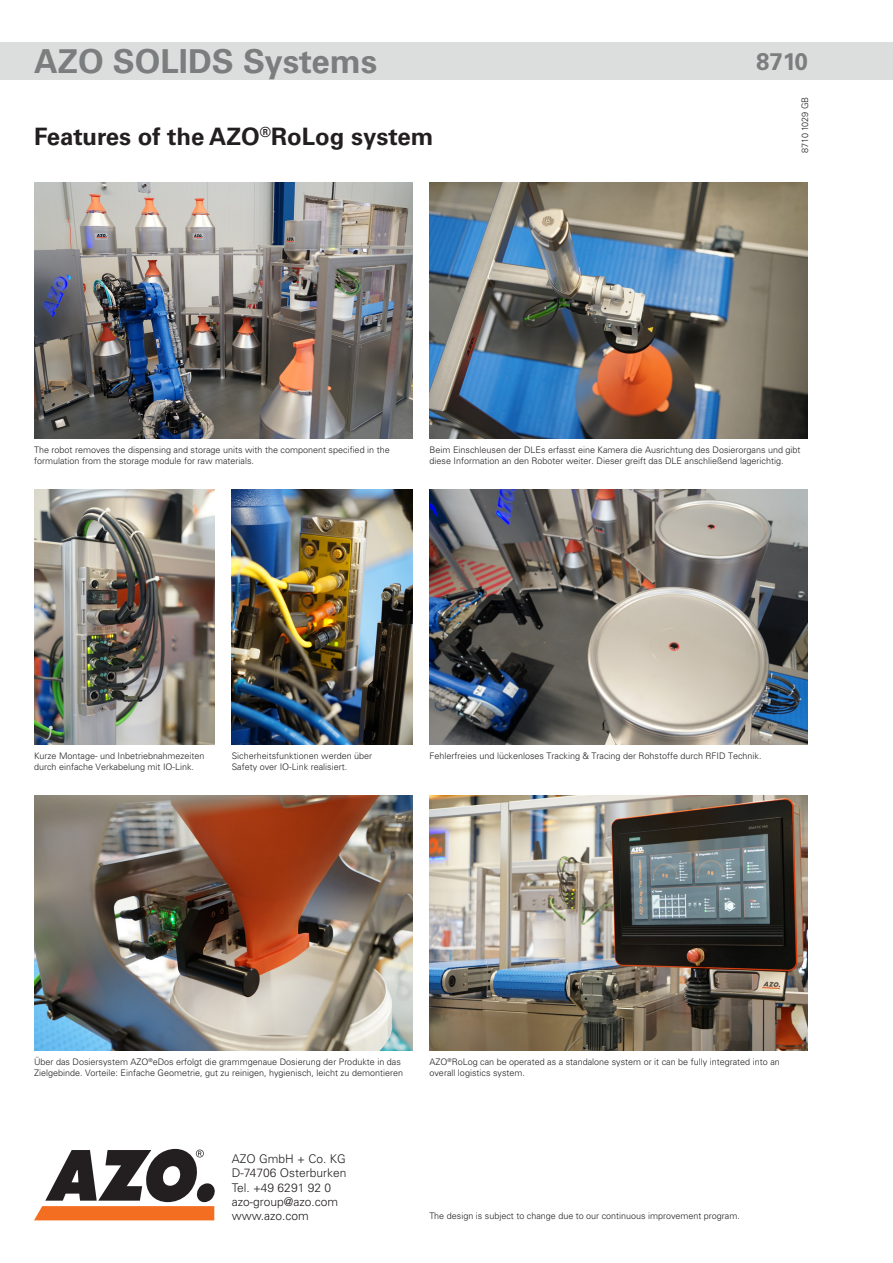
<style>
.page{position:relative;width:893px;height:1263px;background:#fff}
.page>*{position:absolute;margin:0;border:0;box-sizing:border-box;transform-origin:0 0}
.t1{font:700 33px "Univers LT Pro 65";color:#7b7e7f}
.t2{font:700 24px "Univers LT Pro 65";color:#231f20}
.t3{font:700 24px "Univers LT Pro 65";color:#7b7e7f}
.t4{font:300 12px/14.4px "Univers LT Pro 45";color:#231f20}
.t5{font:300 9px/10.8px "Univers LT Pro 45";color:#231f20}
</style>
<div class="page">
<div style="left:0;top:43px;width:893px;height:37px;background:#dcdedd"></div>
<svg style="left:34px;top:1149px;width:181px;height:71px"></svg>
<img style="left:34px;top:183px;width:378px;height:255px">
<img style="left:430px;top:183px;width:378px;height:255px">
<img style="left:429px;top:489px;width:379px;height:255px">
<img style="left:34px;top:795px;width:378px;height:255px">
<img style="left:429px;top:795px;width:379px;height:255px">
<img style="left:34px;top:489px;width:181px;height:255px">
<img style="left:232px;top:489px;width:180px;height:255px">
<h1 class="t1" style="left:34px;top:42px;width:345px">AZO SOLIDS Systems</h1>
<h2 class="t2" style="left:34px;top:122px;width:401px">Features of the AZO<sup>®</sup>RoLog system</h2>
<h2 class="t3" style="left:756px;top:47px;width:53px">8710</h2>
<p class="t5" style="left:799px;top:152px;width:57px;rotate:-90deg">8710 1029 GB</p>
<p class="t5" style="left:34px;top:444px;width:357px">The robot removes the dispensing and storage units with the component specified in the formulation from the storage module for raw materials.</p>
<p class="t5" style="left:429px;top:444px;width:373px">Beim Einschleusen der DLEs erfasst eine Kamera die Ausrichtung des Dosierorgans und gibt diese Information an den Roboter weiter. Dieser greift das DLE anschließend lagerichtig.</p>
<p class="t5" style="left:34px;top:751px;width:172px">Kurze Montage- und Inbetriebnahmezeiten durch einfache Verkabelung mit IO-Link.</p>
<p class="t5" style="left:232px;top:751px;width:142px">Sicherheitsfunktionen werden über<br>Safety over IO-Link realisiert.</p>
<p class="t5" style="left:429px;top:751px;width:334px">Fehlerfreies und lückenloses Tracking &amp; Tracing der Rohstoffe durch RFID Technik.</p>
<p class="t5" style="left:34px;top:1057px;width:371px">Über das Dosiersystem AZO<sup>®</sup>eDos erfolgt die grammgenaue Dosierung der Produkte in das<br>Zielgebinde. Vorteile: Einfache Geometrie, gut zu reinigen, hygienisch, leicht zu demontieren</p>
<p class="t5" style="left:429px;top:1057px;width:352px">AZO<sup>®</sup>RoLog can be operated as a standalone system or it can be fully integrated into an overall logistics system.</p>
<h3 class="t4" style="left:232px;top:1151px;width:116px">AZO GmbH + Co. KG<br>D-74706 Osterburken<br>Tel. +49 6291 92 0 azo-group@azo.com www.azo.com</h3>
<p class="t5" style="left:429px;top:1210px;width:312px">The design is subject to change due to our continuous improvement program.</p>
</div>
